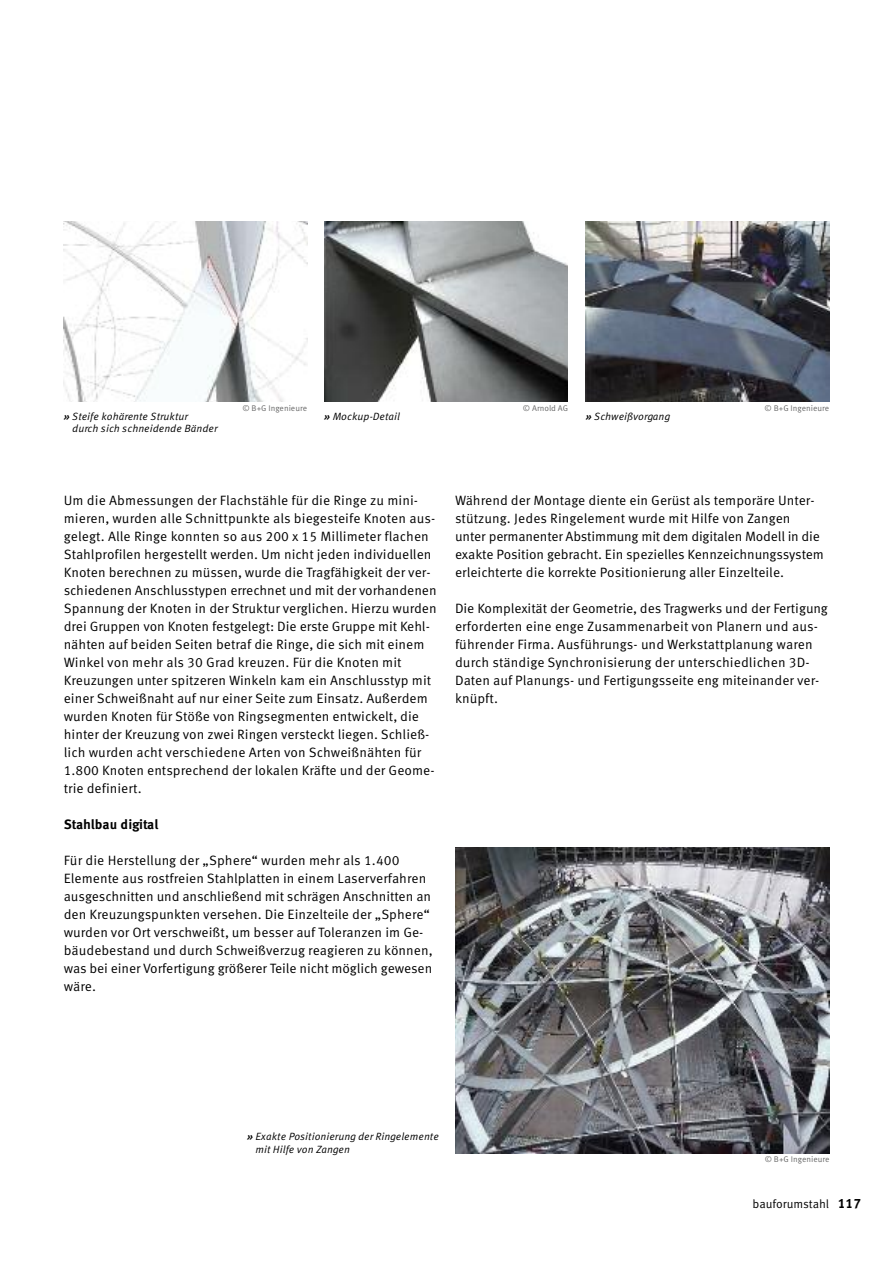
<style>
.page{position:relative;width:893px;height:1263px;background:#fff}
.page>*{position:absolute;margin:0;border:0;box-sizing:border-box;transform-origin:0 0}
.t1{font:13.5px/18px "Meta Corr";color:#000}
.t2{font:700 13.5px "Meta Corr";letter-spacing:-.015em;color:#000}
.t3{font:12px "Meta Corr";letter-spacing:-.005em;color:#000}
.t4{font:italic 10.5px/12.6px "Meta Corr";color:#000}
.t5{font:8.25px "Meta Corr";color:#666}
.s1{font-weight:700}
.s2{font-weight:700;font-size:13.5px}
</style>
<div class="page">
<img style="left:324px;top:221px;width:244px;height:180px">
<img style="left:64px;top:221px;width:243px;height:180px">
<img style="left:585px;top:221px;width:244px;height:180px">
<img style="left:455px;top:847px;width:374px;height:306px">
<p class="t4" style="left:72px;top:411px;width:147px;text-indent:-9px"><span class="s1">»</span> Steife kohärente Struktur<br>durch sich schneidende Bänder</p>
<p class="t5" style="left:242px;top:405px;width:66px">© B+G Ingenieure</p>
<p class="t5" style="left:523px;top:405px;width:47px">© Arnold AG</p>
<p class="t5" style="left:764px;top:405px;width:66px">© B+G Ingenieure</p>
<p class="t4" style="left:324px;top:411px;width:77px"><span class="s1">»</span> Mockup-Detail</p>
<p class="t4" style="left:586px;top:411px;width:86px"><span class="s1">»</span> Schweißvorgang</p>
<p class="t1" style="left:64px;top:493px;width:374px">Um die Abmessungen der Flachstähle für die Ringe zu mini&shy;mieren, wurden alle Schnittpunkte als biegesteife Knoten aus&shy;gelegt. Alle Ringe konnten so aus 200 x 15 Millimeter flachen Stahlprofilen hergestellt werden. Um nicht jeden individuellen Knoten berechnen zu müssen, wurde die Tragfähigkeit der ver&shy;schiedenen Anschlusstypen errechnet und mit der vorhandenen Spannung der Knoten in der Struktur verglichen. Hierzu wurden drei Gruppen von Knoten festgelegt: Die erste Gruppe mit Kehl&shy;nähten auf beiden Seiten betraf die Ringe, die sich mit einem Winkel von mehr als 30 Grad kreuzen. Für die Knoten mit Kreuzungen unter spitzeren Winkeln kam ein Anschlusstyp mit einer Schweißnaht auf nur einer Seite zum Einsatz. Außerdem wurden Knoten für Stöße von Ringsegmenten entwickelt, die hinter der Kreuzung von zwei Ringen versteckt liegen. Schließ&shy;lich wurden acht verschiedene Arten von Schweißnähten für 1.800 Knoten entsprechend der lokalen Kräfte und der Geome&shy;trie definiert.</p>
<p class="t2" style="left:64px;top:820px;width:96px">Stahlbau digital</p>
<p class="t1" style="left:64px;top:853px;width:370px">Für die Herstellung der „Sphere“ wurden mehr als 1.400<br>Elemente aus rostfreien Stahlplatten in einem Laserverfahren ausgeschnitten und anschließend mit schrägen Anschnitten an den Kreuzungspunkten versehen. Die Einzelteile der „Sphere“ wurden vor Ort verschweißt, um besser auf Toleranzen im Ge&shy;bäudebestand und durch Schweißverzug reagieren zu können, was bei einer Vorfertigung größerer Teile nicht möglich gewesen wäre.</p>
<p class="t1" style="left:455px;top:493px;width:370px">Während der Montage diente ein Gerüst als temporäre Unter&shy;stützung. Jedes Ringelement wurde mit Hilfe von Zangen unter permanenter Abstimmung mit dem digitalen Modell in die exakte Position gebracht. Ein spezielles Kennzeichnungssystem erleichterte die korrekte Positionierung aller Einzelteile.</p>
<p class="t1" style="left:455px;top:601px;width:374px">Die Komplexität der Geometrie, des Tragwerks und der Fertigung erforderten eine enge Zusammenarbeit von Planern und aus&shy;führender Firma. Ausführungs- und Werkstattplanung waren durch ständige Synchronisierung der unterschiedlichen 3D-Daten auf Planungs- und Fertigungsseite eng miteinander ver&shy;knüpft.</p>
<p class="t4" style="left:256px;top:1131px;width:185px;text-indent:-9px"><span class="s1">»</span> Exakte Positionierung der Ringelemente mit Hilfe von Zangen</p>
<p class="t5" style="left:765px;top:1157px;width:66px">© B+G Ingenieure</p>
<p class="t3" style="left:752px;top:1199px;width:110px">bauforumstahl <span class="s2">117</span></p>
</div>
